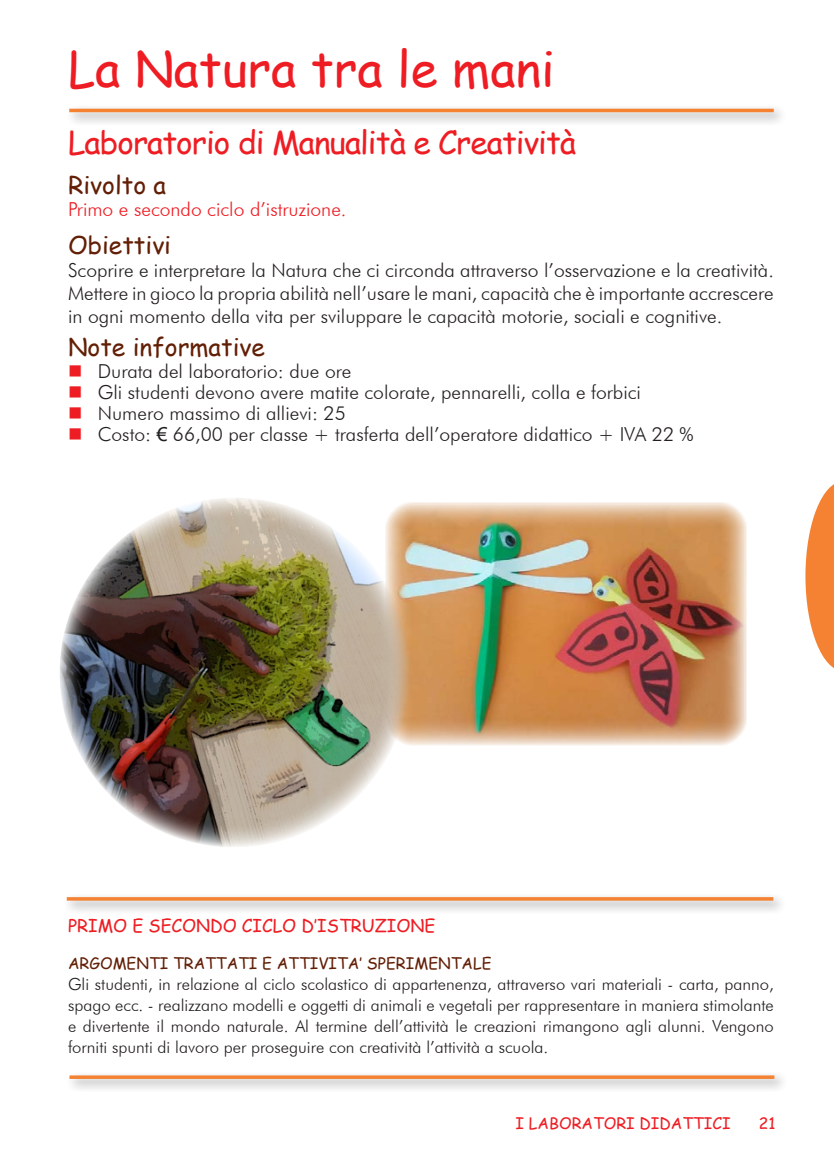
<style>
.page{position:relative;width:834px;height:1166px;background:#fff}
.page>*{position:absolute;margin:0;border:0;box-sizing:border-box;transform-origin:0 0}
.t1{font:49px "Comic Sans MS";color:#ee1d23}
.t2{font:31.5px "Comic Sans MS";letter-spacing:-.03em;color:#ee1d23}
.t3{font:24.5px "Comic Sans MS";color:#631f06}
.t4{font:300 19.25px/22.8px "Futura BT";color:#231f20;text-align:justify}
.t5{font:300 19.25px "Futura BT";color:#ee1d23}
.t6{font:17.5px "Comic Sans MS";color:#ee1d23}
.t7{font:300 16.62px/21px "Futura BT";color:#231f20;text-align:justify}
.t8{font:15.75px "Comic Sans MS";color:#631f06}
.t9{font:15.75px "Comic Sans MS";color:#ee1d23}
.s1{color:#ee1d23}
.s2{font-family:"Arial";font-weight:400}
</style>
<div class="page">
<svg style="left:805px;top:485px;width:28px;height:183px"></svg>
<div style="left:65px;top:104px;width:722px;height:23px;background:#231f20;opacity:.5"></div>
<hr style="left:69px;top:109px;width:704px;height:3px;background:#f48232">
<div style="left:63px;top:892px;width:724px;height:23px;background:#231f20;opacity:.5"></div>
<hr style="left:67px;top:897px;width:706px;height:3px;background:#f48232">
<div style="left:65px;top:1071px;width:723px;height:22px;background:#231f20;opacity:.5"></div>
<svg style="left:69px;top:1075px;width:705px;height:4px;background:#f38f49"></svg>
<img style="left:385px;top:503px;width:361px;height:243px">
<img style="left:60px;top:498px;width:349px;height:349px;border-radius:175px">
<p class="t1" style="left:68px;top:33px;width:488px">La Natura tra le mani</p>
<p class="t2" style="left:68px;top:119px;width:509px">Laboratorio di Manualità e Creatività</p>
<p class="t3" style="left:68px;top:167px;width:100px">Rivolto a</p>
<p class="t5" style="left:68px;top:198px;width:280px">Primo e secondo ciclo d’istruzione.</p>
<p class="t3" style="left:68px;top:227px;width:105px">Obiettivi</p>
<p class="t4" style="left:68px;top:259px;width:707px">Scoprire e interpretare la Natura che ci circonda attraverso l’osservazione e la creatività.<br>Mettere in gioco la propria abilità nell’usare le mani, capacità che è importante accrescere in ogni momento della vita per sviluppare le capacità motorie, sociali e cognitive.</p>
<p class="t3" style="left:68px;top:329px;width:198px">Note informative</p>
<p class="t4" style="left:68px;top:360px;width:285px"><span class="s1">■</span> Durata del laboratorio: due ore</p>
<p class="t4" style="left:68px;top:381px;width:574px"><span class="s1">■</span> Gli studenti devono avere matite colorate, pennarelli, colla e forbici</p>
<p class="t4" style="left:68px;top:402px;width:279px"><span class="s1">■</span> Numero massimo di allievi: 25</p>
<p class="t4" style="left:68px;top:423px;width:627px"><span class="s1">■</span> Costo: <span class="s2">€</span> 66,00 per classe + trasferta dell’operatore didattico + IVA 22 %</p>
<p class="t6" style="left:68px;top:913px;width:369px">PRIMO E SECONDO CICLO D’ISTRUZIONE</p>
<p class="t8" style="left:68px;top:951px;width:425px">ARGOMENTI TRATTATI E ATTIVITA’ SPERIMENTALE</p>
<p class="t7" style="left:68px;top:973px;width:707px">Gli studenti, in relazione al ciclo scolastico di appartenenza, attraverso vari materiali - carta, panno, spago ecc. - realizzano modelli e oggetti di animali e vegetali per rappresentare in maniera stimolante e divertente il mondo naturale. Al termine dell’attività le creazioni rimangono agli alunni. Vengono forniti spunti di lavoro per proseguire con creatività l’attività a scuola.</p>
<p class="t9" style="left:515px;top:1111px;width:216px">I LABORATORI DIDATTICI</p>
<p class="t9" style="left:758px;top:1111px;width:18px">21</p>
</div>
